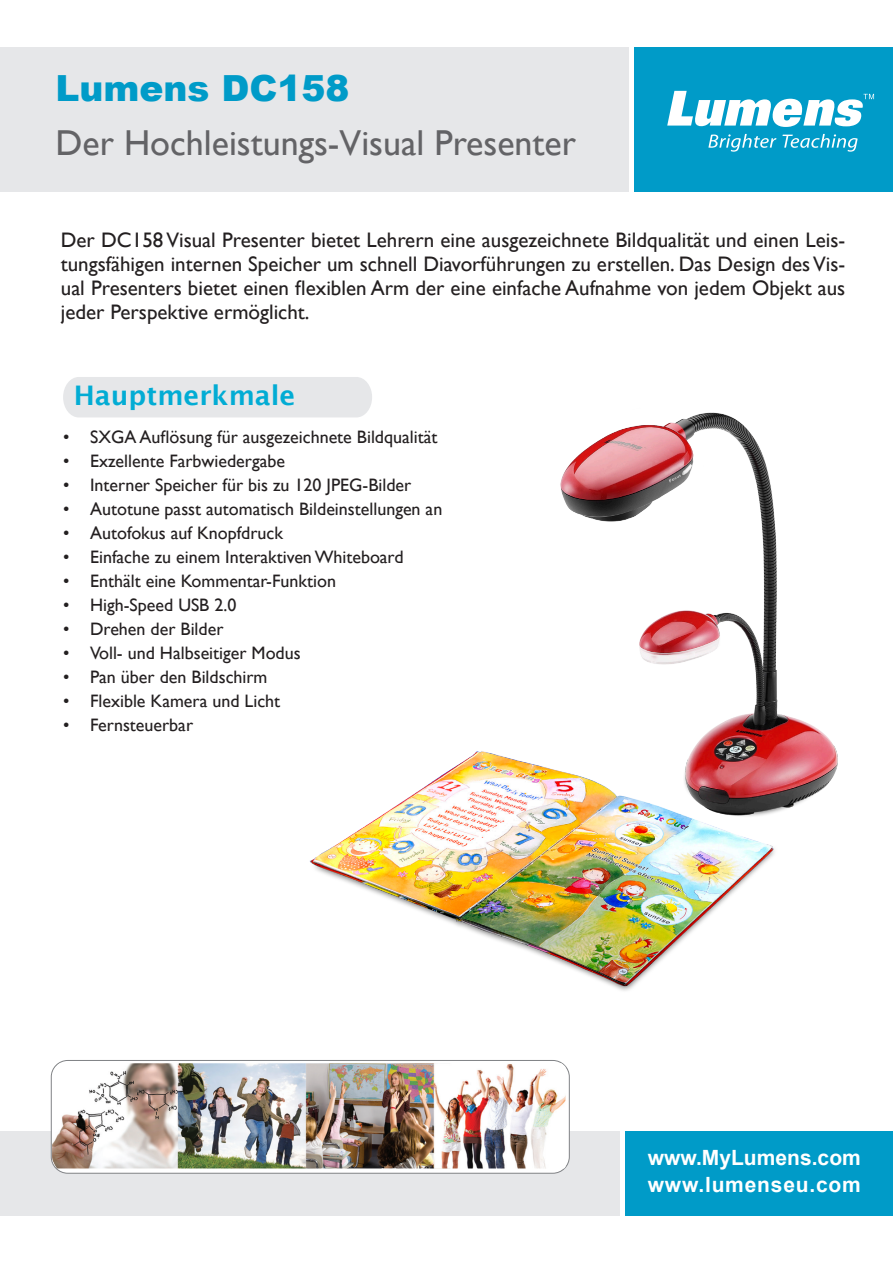
<style>
.page{position:relative;width:893px;height:1263px;background:#fff}
.page>*{position:absolute;margin:0;border:0;box-sizing:border-box;transform-origin:0 0}
.t1{font:36px "Gill Sans";color:#636366}
.t2{font:900 36px "Arial";color:#009bc8}
.t3{font:600 27px "Lucida Sans";color:#02acd4}
.t4{font:21px/24px "Gill Sans";color:#231f20;text-align:justify}
.t5{font:700 21px "Arial";color:#fff}
.t6{font:700 21px "Arial";letter-spacing:.04em;color:#fff}
.t7{font:18px "Gill Sans";color:#231f20}
</style>
<div class="page">
<img style="left:300px;top:412px;width:538px;height:579px">
<div style="left:0;top:1131px;width:619px;height:85px;background:#e6e7e9"></div>
<div style="left:625px;top:1131px;width:268px;height:85px;background:#009bc8"></div>
<svg style="left:51px;top:1060px;width:518px;height:113px;fill:#fff"></svg>
<div style="left:51px;top:1060px;width:519px;height:113px;border:1px solid #808285;border-radius:16px"></div>
<img style="left:52px;top:1063px;width:513px;height:105px">
<div style="left:63px;top:377px;width:309px;height:40px;background:#e6e7e9"></div>
<div style="left:0;top:48px;width:629px;height:144px;background:#e6e7e9"></div>
<div style="left:635px;top:48px;width:258px;height:144px;background:#009bc8"></div>
<svg style="left:708px;top:134px;width:68px;height:18px"></svg>
<svg style="left:782px;top:134px;width:76px;height:18px"></svg>
<svg style="left:667px;top:91px;width:207px;height:36px"></svg>
<p class="t2" style="left:55px;top:62px;width:296px">Lumens DC158</p>
<p class="t1" style="left:55px;top:122px;width:522px">Der Hochleistungs-Visual Presenter</p>
<p class="t4" style="left:61px;top:228px;width:786px">Der DC158 Visual Presenter bietet Lehrern eine ausgezeichnete Bildqualität und einen Leis&shy;tungsfähigen internen Speicher um schnell Diavorführungen zu erstellen. Das Design des Vis&shy;ual Presenters bietet einen flexiblen Arm der eine einfache Aufnahme von jedem Objekt aus jeder Perspektive ermöglicht.</p>
<p class="t3" style="left:74px;top:380px;width:223px">Hauptmerkmale</p>
<p class="t7" style="left:63px;top:427px;width:376px">• SXGA Auflösung für ausgezeichnete Bildqualität</p>
<p class="t7" style="left:63px;top:451px;width:223px">• Exzellente Farbwiedergabe</p>
<p class="t7" style="left:63px;top:475px;width:350px">• Interner Speicher für bis zu 120 JPEG-Bilder</p>
<p class="t7" style="left:63px;top:499px;width:381px">• Autotune passt automatisch Bildeinstellungen an</p>
<p class="t7" style="left:63px;top:523px;width:221px">• Autofokus auf Knopfdruck</p>
<p class="t7" style="left:63px;top:547px;width:342px">• Einfache zu einem Interaktiven Whiteboard</p>
<p class="t7" style="left:63px;top:571px;width:274px">• Enthält eine Kommentar-Funktion</p>
<p class="t7" style="left:63px;top:595px;width:175px">• High-Speed USB 2.0</p>
<p class="t7" style="left:63px;top:619px;width:162px">• Drehen der Bilder</p>
<p class="t7" style="left:63px;top:643px;width:239px">• Voll- und Halbseitiger Modus</p>
<p class="t7" style="left:63px;top:667px;width:206px">• Pan über den Bildschirm</p>
<p class="t7" style="left:63px;top:691px;width:219px">• Flexible Kamera und Licht</p>
<p class="t7" style="left:63px;top:715px;width:132px">• Fernsteuerbar</p>
<p class="t5" style="left:648px;top:1144px;width:215px">www.MyLumens.com</p>
<p class="t6" style="left:648px;top:1171px;width:215px">www.lumenseu.com</p>
</div>
